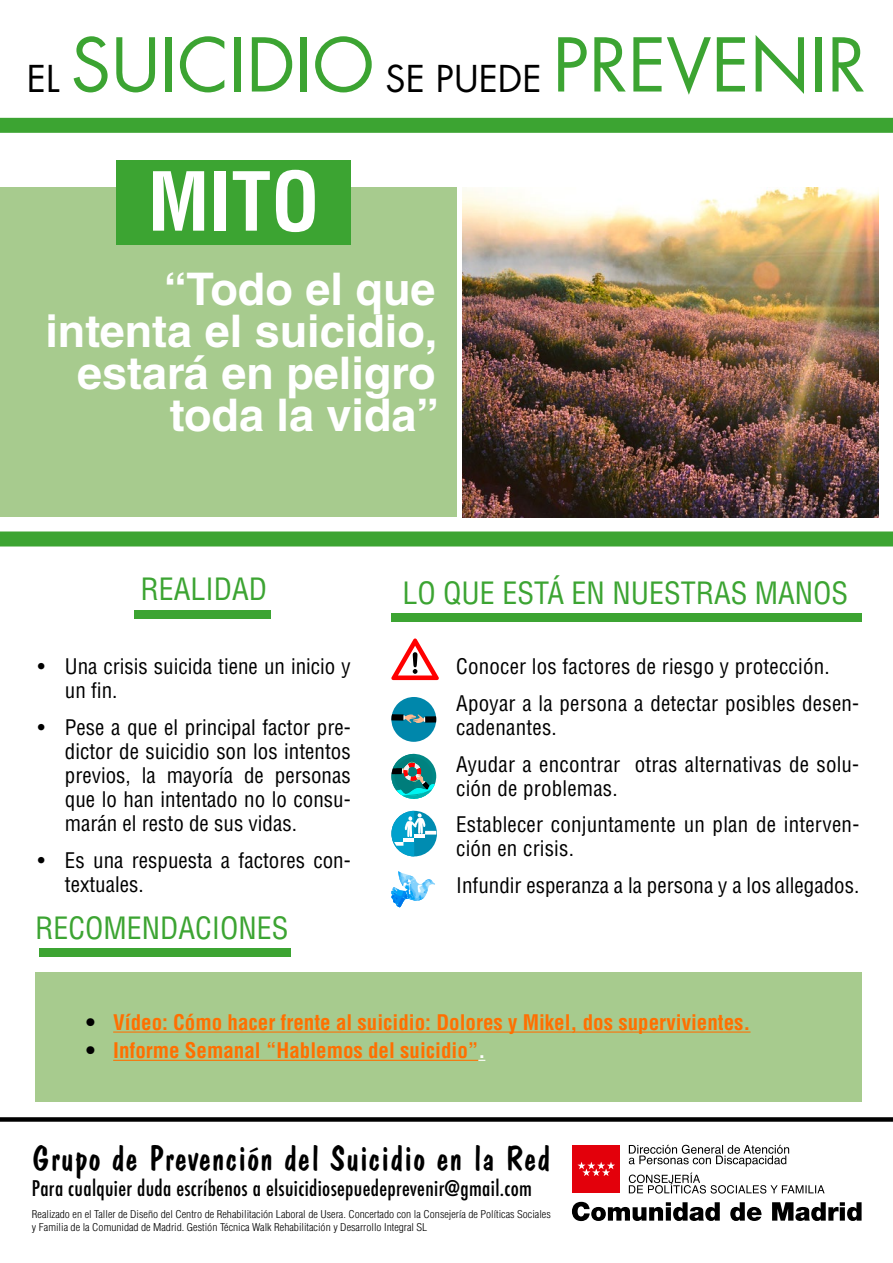
<style>
.page{position:relative;width:893px;height:1263px;background:#fff}
.page>*{position:absolute;margin:0;border:0;box-sizing:border-box;transform-origin:0 0}
.t1{font:700 condensed 79.35px "Helvetica LT Std";color:#fff}
.t2{font:72px "Futura Std";color:#3ca432}
.t3{font:700 45px/42px "Helvetica LT Std";color:#fff;text-align:right}
.t4{font:35.25px "Dom Casual Std";color:#000}
.t5{font:condensed 30px "Helvetica LT Std";color:#3ca432}
.t6{font:condensed 21px/24px "Helvetica LT Std";letter-spacing:.01em;color:#000}
.t7{font:700 condensed 21px "Helvetica LT Std";color:#ff6f00}
.t8{font:500 condensed 21px "Futura";letter-spacing:.015em;color:#000}
.t9{font:300 condensed 10.5px/12.6px "Helvetica LT Std";color:#000;scale:1.09 1}
.s1{font-size:36px;color:#000}
.s2{color:#000}
.s3{color:#fff}
</style>
<div class="page">
<div style="left:0;top:187px;width:457px;height:330px;background:#a7cb8e"></div>
<div style="left:0;top:1117px;width:893px;height:5px;background:#000"></div>
<div style="left:0;top:118px;width:893px;height:15px;background:#3ca432"></div>
<div style="left:0;top:531px;width:893px;height:15px;background:#3ca432"></div>
<div style="left:573px;top:1146px;width:47px;height:47px;background:#e3000b"></div>
<svg style="left:577px;top:1162px;width:38px;height:14px"></svg>
<svg style="left:572px;top:1202px;width:290px;height:19px"></svg>
<svg style="left:629px;top:1172px;width:196px;height:21px"></svg>
<svg style="left:629px;top:1145px;width:160px;height:21px"></svg>
<div style="left:117px;top:160px;width:234px;height:84px;background:#3ca432"></div>
<div style="left:134px;top:610px;width:137px;height:9px;background:#3ca432"></div>
<div style="left:391px;top:613px;width:471px;height:9px;background:#3ca432"></div>
<div style="left:39px;top:948px;width:252px;height:9px;background:#3ca432"></div>
<div style="left:35px;top:972px;width:827px;height:129px;background:#a7cb8e"></div>
<hr style="left:113px;top:1031px;width:637px;height:1px;background:#ff6f00">
<hr style="left:113px;top:1060px;width:365px;height:1px;background:#ff6f00">
<img style="left:463px;top:187px;width:415px;height:330px">
<svg style="left:391px;top:638px;width:48px;height:42px"></svg>
<svg style="left:391px;top:697px;width:45px;height:45px"></svg>
<svg style="left:391px;top:754px;width:45px;height:45px"></svg>
<svg style="left:391px;top:811px;width:45px;height:45px"></svg>
<svg style="left:391px;top:871px;width:44px;height:36px"></svg>
<h2 class="t2" style="left:27px;top:19px;width:841px"><span class="s1">EL</span> SUICIDIO <span class="s1">SE PUEDE</span> PREVENIR</h2>
<h1 class="t1" style="left:148px;top:152px;width:173px">MITO</h1>
<h3 class="t3" style="left:45px;top:268px;width:395px">“Todo el que intenta el suicidio, estará en peligro toda la vida”</h3>
<h3 class="t5" style="left:141px;top:570px;width:128px">REALIDAD</h3>
<p class="t6" style="left:65px;top:655px;width:287px;text-indent:-27px">• Una crisis suicida tiene un inicio y un fin.</p>
<p class="t6" style="left:65px;top:715px;width:287px;text-align:justify;text-indent:-27px">• Pese a que el principal factor pre&shy;dictor de suicidio son los intentos previos, la mayoría de personas que lo han intentado no lo consu&shy;marán el resto de sus vidas.</p>
<p class="t6" style="left:65px;top:848px;width:287px;text-indent:-27px">• Es una respuesta a factores con&shy;textuales.</p>
<h3 class="t5" style="left:35px;top:909px;width:255px">RECOMENDACIONES</h3>
<h3 class="t5" style="left:402px;top:574px;width:447px">LO QUE ESTÁ EN NUESTRAS MANOS</h3>
<p class="t6" style="left:456px;top:648px;width:405px;line-height:36.8px">Conocer los factores de riesgo y protección.<br>Apoyar a la persona a detectar posibles desen-</p>
<p class="t6" style="left:456px;top:709px;width:405px;line-height:36.8px">cadenantes.<br>Ayudar a encontrar otras alternativas de solu-</p>
<p class="t6" style="left:456px;top:769px;width:405px;line-height:36.8px">ción de problemas.<br>Establecer conjuntamente un plan de interven-</p>
<p class="t6" style="left:456px;top:830px;width:405px;line-height:36.8px">ción en crisis.<br>Infundir esperanza a la persona y a los allegados.</p>
<p class="t7" style="left:86px;top:1009px;width:666px"><span class="s2">•</span> Vídeo: Cómo hacer frente al suicidio: Dolores y Mikel, dos supervivientes.</p>
<p class="t7" style="left:86px;top:1037px;width:401px"><span class="s2">•</span> Informe Semanal “Hablemos del suicidio”<span class="s3">.</span></p>
<h3 class="t4" style="left:32px;top:1137px;width:520px">Grupo de Prevención del Suicidio en la Red</h3>
<p class="t9" style="left:32px;top:1208px;width:478px">Realizado en el Taller de Diseño del Centro de Rehabilitación Laboral de Usera. Concertado con la Consejería de Políticas Sociales y Familia de la Comunidad de Madrid. Gestión Técnica Walk Rehabilitación y Desarrollo Integral SL</p>
<p class="t8" style="left:32px;top:1175px;width:502px">Para cualquier duda escríbenos a elsuicidiosepuedeprevenir@gmail.com</p>
</div>
